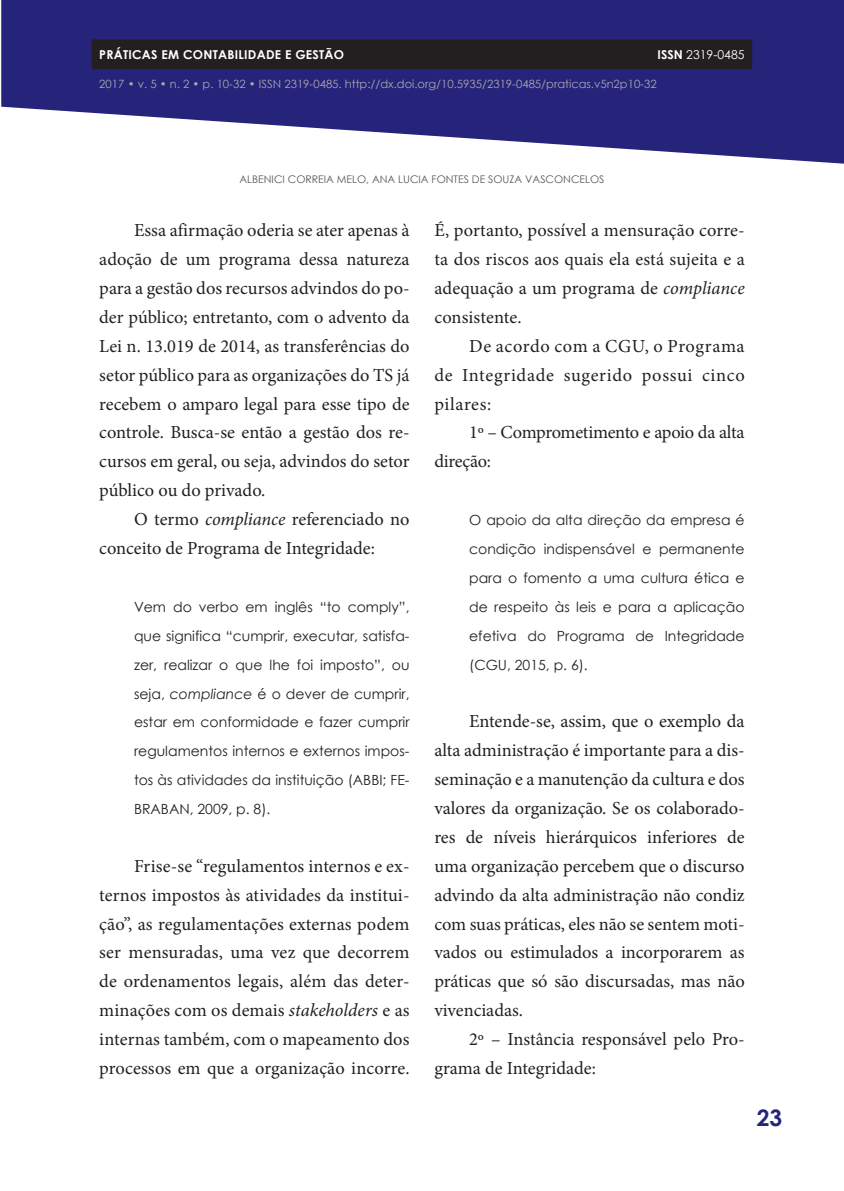
<style>
.page{position:relative;width:844px;height:1191px;background:#fff}
.page>*{position:absolute;margin:0;border:0;box-sizing:border-box;transform-origin:0 0}
.t1{font:700 22.75px "Century Gothic";color:#26237b}
.t2{font:18.38px/28.9px "Minion Pro";color:#231f20;text-align:justify}
.t3{font:14px/28.9px "Century Gothic";color:#231f20;text-align:justify}
.t4{font:700 12.25px "Century Gothic";letter-spacing:.02em;color:#fff}
.t5{font:12.25px "Century Gothic";color:#fff}
.t6{font:11.38px "Century Gothic";color:#a8a9ad}
.t7{font:10.5px "Century Gothic";color:#57585a}
.s1{font-weight:700}
.s2{font-style:italic}
</style>
<div class="page">
<svg style="left:1px;top:0;width:842px;height:164px;fill:#26237b"></svg>
<div style="left:92px;top:39px;width:660px;height:30px;background:#231f20"></div>
<p class="t4" style="left:99px;top:45px;width:246px">PRÁTICAS EM CONTABILIDADE E GESTÃO</p>
<p class="t5" style="left:657px;top:46px;width:88px"><span class="s1">ISSN</span> 2319-0485</p>
<p class="t6" style="left:99px;top:76px;width:558px">2017 • v. 5 • n. 2 • p. 10-32 • ISSN 2319-0485. http://dx.doi.org/10.5935/2319-0485/praticas.v5n2p10-32</p>
<p class="t7" style="left:239px;top:172px;width:366px">ALBENICI CORREIA MELO, ANA LUCIA FONTES DE SOUZA VASCONCELOS</p>
<p class="t2" style="left:99px;top:216px;width:312px;text-indent:35px">Essa afirmação oderia se ater apenas à adoção de um programa dessa natureza para a gestão dos recursos advindos do po&shy;der público; entretanto, com o advento da Lei n. 13.019 de 2014, as transferências do setor público para as organizações do TS já recebem o amparo legal para esse tipo de controle. Busca-se então a gestão dos re&shy;cursos em geral, ou seja, advindos do setor público ou do privado.</p>
<p class="t2" style="left:99px;top:505px;width:312px;text-indent:35px">O termo <span class="s2">compliance</span> referenciado no conceito de Programa de Integridade:</p>
<p class="t3" style="left:134px;top:592px;width:277px">Vem do verbo em inglês “to comply”, que significa “cumprir, executar, satisfa&shy;zer, realizar o que lhe foi imposto”, ou seja, <span class="s2">compliance</span> é o dever de cumprir, estar em conformidade e fazer cumprir regulamentos internos e externos impos&shy;tos às atividades da instituição (ABBI; FE-BRABAN, 2009, p. 8).</p>
<p class="t2" style="left:99px;top:851px;width:312px;text-indent:35px">Frise-se “regulamentos internos e ex&shy;ternos impostos às atividades da institui&shy;ção”, as regulamentações externas podem ser mensuradas, uma vez que decorrem de ordenamentos legais, além das deter&shy;minações com os demais <span class="s2">stakeholders</span> e as internas também, com o mapeamento dos processos em que a organização incorre.</p>
<p class="t2" style="left:434px;top:216px;width:312px">É, portanto, possível a mensuração corre&shy;ta dos riscos aos quais ela está sujeita e a adequação a um programa de <span class="s2">compliance </span>consistente.</p>
<p class="t2" style="left:434px;top:331px;width:312px;text-indent:35px">De acordo com a CGU, o Programa de Integridade sugerido possui cinco pilares:</p>
<p class="t2" style="left:434px;top:418px;width:312px;text-indent:35px">1º – Comprometimento e apoio da alta direção:</p>
<p class="t3" style="left:469px;top:505px;width:277px">O apoio da alta direção da empresa é condição indispensável e permanente para o fomento a uma cultura ética e de respeito às leis e para a aplicação efetiva do Programa de Integridade (CGU, 2015, p. 6).</p>
<p class="t2" style="left:434px;top:707px;width:312px;text-indent:35px">Entende-se, assim, que o exemplo da alta administração é importante para a dis&shy;seminação e a manutenção da cultura e dos valores da organização. Se os colaborado&shy;res de níveis hierárquicos inferiores de uma organização percebem que o discurso advindo da alta administração não condiz com suas práticas, eles não se sentem moti&shy;vados ou estimulados a incorporarem as práticas que só são discursadas, mas não vivenciadas.</p>
<p class="t2" style="left:434px;top:1024px;width:312px;text-indent:35px">2º – Instância responsável pelo Pro&shy;grama de Integridade:</p>
<p class="t1" style="left:756px;top:1100px;width:27px">23</p>
</div>
